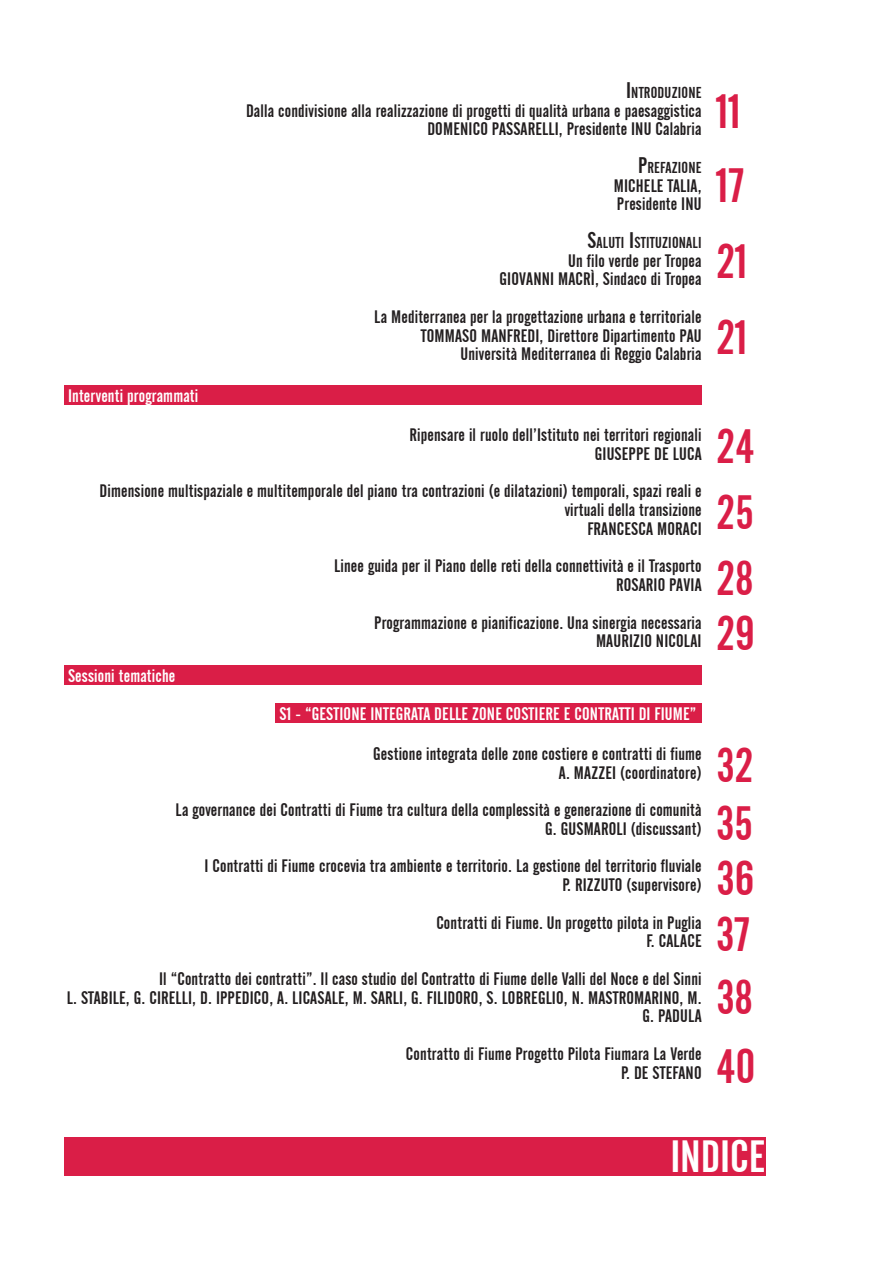
<style>
.page{position:relative;width:893px;height:1263px;background:#fff}
.page>*{position:absolute;margin:0;border:0;box-sizing:border-box;transform-origin:0 0}
.t1{font:48px/75.3px "Alternate Gothic No 2 BT";color:#da1e47}
.t2{font:45px "Alternate Gothic No 2 BT";color:#fff}
.t3{font:18px/18.8px "Alternate Gothic No 2 BT";letter-spacing:.01em;color:#231f20;text-align:right}
.t4{font:18px "Alternate Gothic No 2 BT";letter-spacing:.01em;color:#fff}
.t5{font:15.75px "Alternate Gothic No 2 BT";letter-spacing:.015em;color:#231f20}
.s1{font-size:22.5px}
</style>
<div class="page">
<div style="left:64px;top:1137px;width:701px;height:39px;background:#da1e47"></div>
<div style="left:64px;top:385px;width:638px;height:19px;background:#da1e47"></div>
<div style="left:64px;top:666px;width:638px;height:19px;background:#da1e47"></div>
<div style="left:275px;top:703px;width:427px;height:19px;background:#da1e47"></div>
<p class="t4" style="left:68px;top:385px;width:132px">Interventi programmati</p>
<p class="t5" style="left:626px;top:84px;width:77px"><span class="s1">I</span>NTRODUZIONE</p>
<p class="t3" style="left:246px;top:101px;width:457px">Dalla condivisione alla realizzazione di progetti di qualità urbana e paesaggistica<br>DOMENICO PASSARELLI, Presidente INU Calabria</p>
<p class="t5" style="left:638px;top:159px;width:65px"><span class="s1">P</span>REFAZIONE</p>
<p class="t3" style="left:614px;top:176px;width:89px;text-align:left">MICHELE TALIA,<br>Presidente INU</p>
<p class="t5" style="left:587px;top:234px;width:114px"><span class="s1">S</span>ALUTI <span class="s1">I</span>STITUZIONALI</p>
<p class="t3" style="left:500px;top:251px;width:204px">Un filo verde per Tropea<br>GIOVANNI MACRÌ, Sindaco di Tropea</p>
<p class="t3" style="left:374px;top:308px;width:329px">La Mediterranea per la progettazione urbana e territoriale<br>TOMMASO MANFREDI, Direttore Dipartimento PAU<br>Università Mediterranea di Reggio Calabria</p>
<p class="t3" style="left:409px;top:426px;width:294px">Ripensare il ruolo dell’Istituto nei territori regionali<br>GIUSEPPE DE LUCA</p>
<p class="t3" style="left:100px;top:482px;width:604px">Dimensione multispaziale e multitemporale del piano tra contrazioni (e dilatazioni) temporali, spazi reali e virtuali della transizione<br>FRANCESCA MORACI</p>
<p class="t3" style="left:334px;top:557px;width:369px">Linee guida per il Piano delle reti della connettività e il Trasporto<br>ROSARIO PAVIA</p>
<p class="t3" style="left:374px;top:613px;width:329px">Programmazione e pianificazione. Una sinergia necessaria<br>MAURIZIO NICOLAI</p>
<p class="t4" style="left:68px;top:666px;width:109px">Sessioni tematiche</p>
<p class="t4" style="left:280px;top:703px;width:418px">S1 - “GESTIONE INTEGRATA DELLE ZONE COSTIERE E CONTRATTI DI FIUME”</p>
<p class="t3" style="left:373px;top:744px;width:330px">Gestione integrata delle zone costiere e contratti di fiume<br>A. MAZZEI (coordinatore)</p>
<p class="t3" style="left:175px;top:801px;width:528px">La governance dei Contratti di Fiume tra cultura della complessità e generazione di comunità<br>G. GUSMAROLI (discussant)</p>
<p class="t3" style="left:205px;top:857px;width:499px">I Contratti di Fiume crocevia tra ambiente e territorio. La gestione del territorio fluviale<br>P. RIZZUTO (supervisore)</p>
<p class="t3" style="left:436px;top:913px;width:267px">Contratti di Fiume. Un progetto pilota in Puglia<br>F. CALACE</p>
<p class="t3" style="left:67px;top:969px;width:636px">Il “Contratto dei contratti”. Il caso studio del Contratto di Fiume delle Valli del Noce e del Sinni<br>L. STABILE, G. CIRELLI, D. IPPEDICO, A. LICASALE, M. SARLI, G. FILIDORO, S. LOBREGLIO, N. MASTROMARINO, M.<br>G. PADULA</p>
<p class="t3" style="left:406px;top:1044px;width:297px">Contratto di Fiume Progetto Pilota Fiumara La Verde<br>P. DE STEFANO</p>
<h1 class="t1" style="left:716px;top:74px;width:33px">11<br>17<br>21<br>21</h1>
<h1 class="t1" style="left:716px;top:414px;width:40px;line-height:66px;text-align:justify">24<br>25<br>28</h1>
<h1 class="t1" style="left:716px;top:597px;width:40px">29</h1>
<h1 class="t1" style="left:716px;top:738px;width:39px;line-height:56.4px;text-align:justify">32<br>35<br>36<br>37</h1>
<h1 class="t1" style="left:716px;top:964px;width:40px;line-height:67.9px">38<br>40</h1>
<h2 class="t2" style="left:670px;top:1131px;width:96px">INDICE</h2>
</div>
